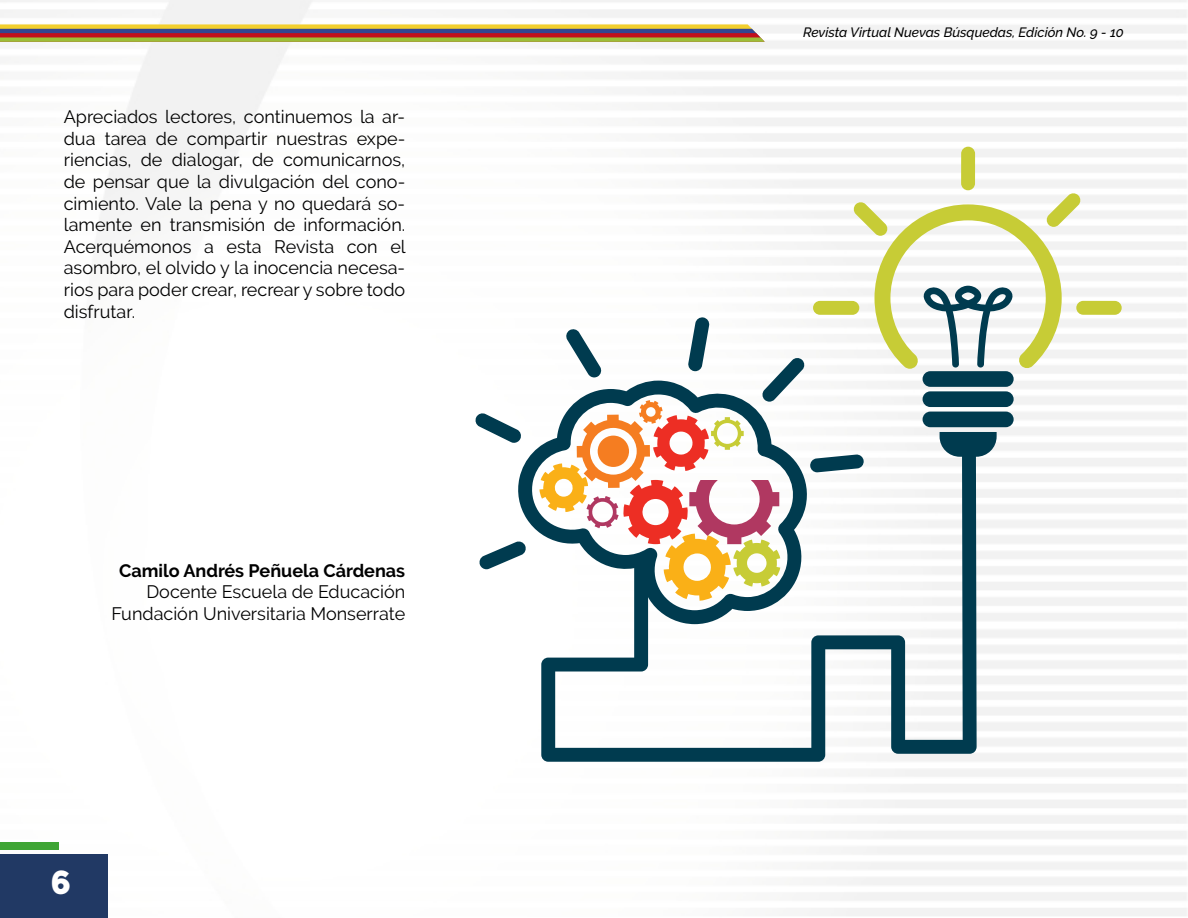
<style>
.page{position:relative;width:1188px;height:918px;background:#fff}
.page>*{position:absolute;margin:0;border:0;box-sizing:border-box;transform-origin:0 0}
.t1{font:900 33px "Raleway";color:#fff}
.t2{font:18px/21.6px "Raleway";color:#000;text-align:justify}
.t3{font:700 18px "Raleway";color:#000}
.t4{font:italic 500 13.5px "Raleway";color:#000}
</style>
<div class="page">
<img style="left:0;top:0;width:1187px;height:918px">
<div style="left:0;top:854px;width:107px;height:64px;background:#213964"></div>
<svg style="left:0;top:24px;width:765px;height:18px"></svg>
<div style="left:0;top:843px;width:59px;height:7px;background:#3fa535"></div>
<hr style="left:1187px;top:62px;width:1px;height:260px;background:#000">
<svg style="left:541px;top:601px;width:436px;height:161px"></svg>
<div style="left:1076px;top:301px;width:46px;height:14px;background:#c7cc36;border-radius:7px"></div>
<div style="left:961px;top:147px;width:14px;height:43px;background:#c7cc36;border-radius:7px"></div>
<svg style="left:516px;top:381px;width:296px;height:243px"></svg>
<svg style="left:475px;top:412px;width:47px;height:31px"></svg>
<svg style="left:479px;top:541px;width:48px;height:28px"></svg>
<svg style="left:539px;top:193px;width:542px;height:408px"></svg>
<p class="t2" style="left:64px;top:106px;width:344px">Apreciados lectores, continuemos la ar&shy;dua tarea de compartir nuestras expe&shy;riencias, de dialogar, de comunicarnos, de pensar que la divulgación del cono&shy;cimiento. Vale la pena y no quedará so&shy;lamente en transmisión de información.<br>Acerquémonos a esta Revista con el asombro, el olvido y la inocencia necesa&shy;rios para poder crear, recrear y sobre todo disfrutar.</p>
<p class="t3" style="left:119px;top:560px;width:288px">Camilo Andrés Peñuela Cárdenas</p>
<p class="t2" style="left:111px;top:581px;width:295px;text-align:right">Docente Escuela de Educación<br>Fundación Universitaria Monserrate</p>
<h1 class="t1" style="left:51px;top:863px;width:22px">6</h1>
<p class="t4" style="left:803px;top:24px;width:323px">Revista Virtual Nuevas Búsquedas, Edición No. 9 - 10</p>
</div>
